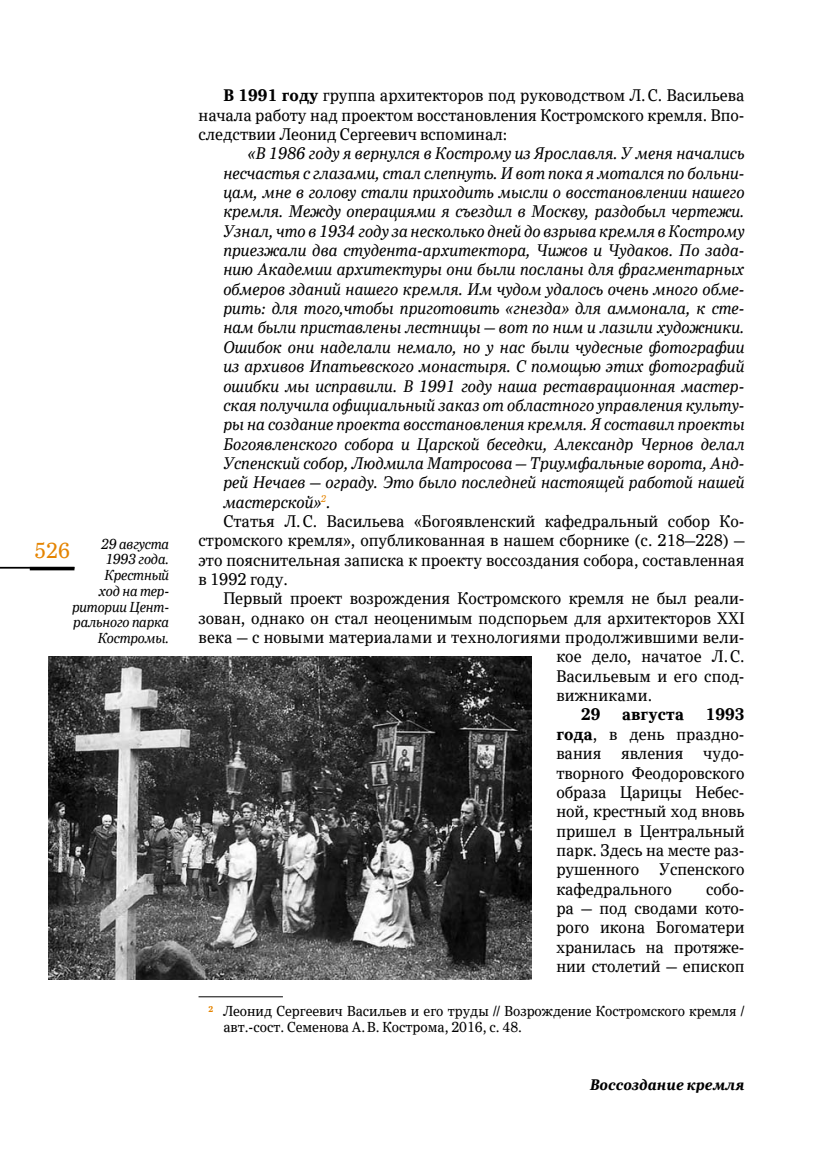
<style>
.page{position:relative;width:819px;height:1166px;background:#fff}
.page>*{position:absolute;margin:0;border:0;box-sizing:border-box;transform-origin:0 0}
.t1{font:21px "Ysobele Text";color:#e58400;scale:.96 1}
.t2{font:italic 16.28px "Ysobele Text";letter-spacing:.005em;color:#000;scale:.96 1}
.t3{font:16.28px/19.4px "Ysobele Text";color:#000;text-align:justify;scale:.96 1}
.t4{font:16.28px "Ysobele Text";letter-spacing:.02em;color:#000;scale:.96 1}
.t5{font:700 16.28px "Ysobele Text";color:#000;scale:.96 1}
.t6{font:italic 700 14.88px "Ysobele Text";color:#000;scale:.96 1}
.t7{font:14px/15.8px "Ysobele Text";color:#000;scale:.96 1}
.t8{font:italic 14px/15.8px "Ysobele Text";letter-spacing:-.01em;color:#000;text-align:right;scale:.96 1}
.s1{font-weight:700}
</style>
<div class="page">
<hr style="left:0;top:567px;width:74px;height:2px;background:#000">
<hr style="left:30px;top:567px;width:44px;height:3px;background:#000">
<hr style="left:198px;top:996px;width:85px;height:1px;background:#000">
<img style="left:48px;top:656px;width:483px;height:323px">
<p class="t8" style="left:72px;top:536px;width:103px">29 августа<br>1993 года.<br>Крестный<br>ход на тер&shy;ритории Цент&shy;рального парка<br>Костромы.</p>
<p class="t1" style="left:34px;top:535px;width:38px">526</p>
<p class="t3" style="left:198px;top:86px;width:570px;text-indent:25px"><span class="s1">В 1991 году</span> группа архитекторов под руководством Л.С. Васильева начала работу над проектом восстановления Костромского кремля. Впо&shy;следствии Леонид Сергеевич вспоминал:</p>
<p class="t2" style="left:248px;top:142px;width:518px">«В 1986 году я вернулся в Кострому из Ярославля. У меня начались</p>
<p class="t2" style="left:223px;top:161px;width:544px">несчастья с глазами, стал слепнуть. И вот пока я мотался по больни-</p>
<p class="t2" style="left:223px;top:181px;width:544px">цам, мне в голову стали приходить мысли о восстановлении нашего</p>
<p class="t2" style="left:223px;top:200px;width:544px">кремля. Между операциями я съездил в Москву, раздобыл чертежи.</p>
<p class="t2" style="left:223px;top:219px;width:544px">Узнал, что в 1934 году за несколько дней до взрыва кремля в Кострому</p>
<p class="t2" style="left:223px;top:239px;width:544px">приезжали два студента-архитектора, Чижов и Чудаков. По зада-</p>
<p class="t2" style="left:223px;top:258px;width:544px">нию Академии архитектуры они были посланы для фрагментарных</p>
<p class="t2" style="left:223px;top:277px;width:544px">обмеров зданий нашего кремля. Им чудом удалось очень много обме-</p>
<p class="t2" style="left:223px;top:297px;width:544px">рить: для того,чтобы приготовить «гнезда» для аммонала, к сте-</p>
<p class="t2" style="left:223px;top:316px;width:544px">нам были приставлены лестницы – вот по ним и лазили художники.</p>
<p class="t2" style="left:223px;top:335px;width:544px">Ошибок они наделали немало, но у нас были чудесные фотографии</p>
<p class="t2" style="left:223px;top:355px;width:544px">из архивов Ипатьевского монастыря. С помощью этих фотографий</p>
<p class="t2" style="left:223px;top:374px;width:544px">ошибки мы исправили. В 1991 году наша реставрационная мастер-</p>
<p class="t2" style="left:223px;top:394px;width:544px">ская получила официальный заказ от областного управления культу-</p>
<p class="t2" style="left:223px;top:413px;width:544px">ры на создание проекта восстановления кремля. Я составил проекты</p>
<p class="t2" style="left:223px;top:432px;width:544px">Богоявленского собора и Царской беседки, Александр Чернов делал</p>
<p class="t2" style="left:223px;top:452px;width:542px">Успенский собор, Людмила Матросова – Триумфальные ворота, Анд-</p>
<p class="t2" style="left:223px;top:471px;width:544px">рей Нечаев – ограду. Это было последней настоящей работой нашей</p>
<p class="t2" style="left:223px;top:490px;width:113px">мастерской»<sup>2</sup>.</p>
<p class="t3" style="left:223px;top:511px;width:544px">Статья Л.С. Васильева «Богоявленский кафедральный собор Ко-</p>
<p class="t3" style="left:198px;top:530px;width:570px">стромского кремля», опубликованная в нашем сборнике (с. 218–228) –</p>
<p class="t3" style="left:198px;top:550px;width:570px">это пояснительная записка к проекту воссоздания собора, составленная</p>
<p class="t3" style="left:198px;top:569px;width:95px">в 1992 году.</p>
<p class="t3" style="left:223px;top:589px;width:544px">Первый проект возрождения Костромского кремля не был реали-</p>
<p class="t3" style="left:198px;top:608px;width:570px">зован, однако он стал неоценимым подспорьем для архитекторов XXI</p>
<p class="t4" style="left:198px;top:626px;width:570px">века – с новыми материалами и технологиями продолжившими вели-</p>
<p class="t3" style="left:556px;top:647px;width:197px">кое дело, начатое Л.С.</p>
<p class="t3" style="left:556px;top:666px;width:197px">Васильевым и его спод-</p>
<p class="t3" style="left:556px;top:685px;width:101px">вижниками.</p>
<p class="t5" style="left:581px;top:702px;width:22px">29</p>
<p class="t5" style="left:622px;top:702px;width:66px">августа</p>
<p class="t3" style="left:556px;top:705px;width:197px;text-indent:149px"><span class="s1">1993 года</span>, в день праздно&shy;вания явления чудо&shy;творного Феодоровского образа Царицы Небес&shy;ной, крестный ход вновь пришел в Центральный парк. Здесь на месте раз&shy;рушенного Успенского кафедрального</p>
<p class="t3" style="left:556px;top:879px;width:197px;text-indent:150px">собо&shy;ра – под сводами кото&shy;рого икона Богоматери хранилась на протяже&shy;нии столетий – епископ</p>
<p class="t7" style="left:223px;top:1003px;width:544px;text-indent:-15px"><sup>2</sup> Леонид Сергеевич Васильев и его труды // Возрождение Костромского кремля / авт.-сост. Семенова А.В. Кострома, 2016, с. 48.</p>
<p class="t6" style="left:590px;top:1074px;width:162px">Воссоздание кремля</p>
</div>
